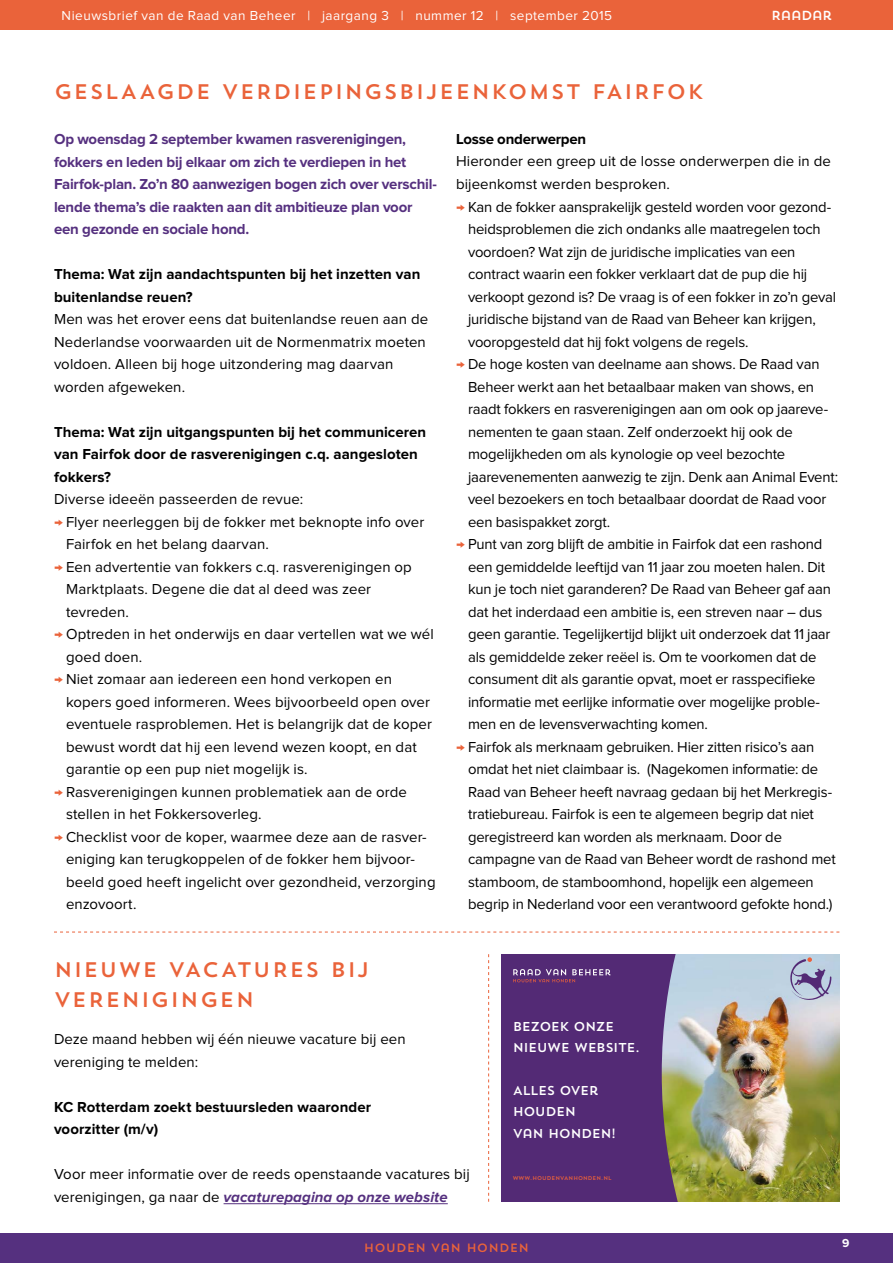
<style>
.page{position:relative;width:893px;height:1263px;background:#fff}
.page>*{position:absolute;margin:0;border:0;box-sizing:border-box;transform-origin:0 0}
.t1{font:21px/30px "Trend Sans One";letter-spacing:.05em;color:#ea633a}
.t2{font:15px/22.5px "Proxima Nova";letter-spacing:-.01em;color:#000}
.t3{font:700 15px/22.5px "Proxima Nova";letter-spacing:.005em;color:#000}
.t4{font:700 15px/22.5px "Proxima Nova";letter-spacing:-.015em;color:#55307f}
.t5{font:700 15px "Proxima Nova";letter-spacing:-.015em;color:#000}
.t6{font:13.5px "Proxima Nova";letter-spacing:.035em;color:#fff}
.t7{font:13.05px "Trend Sans One";letter-spacing:-.07em;color:#fff}
.t8{font:12.9px/21.5px "Trend Sans One";letter-spacing:-.05em;color:#fff}
.t9{font:12px "Trend Sans One";color:#ea633a}
.t10{font:700 12px "Proxima Nova";color:#fff}
.t11{font:5.55px "Trend Sans One";color:#ec613a}
.s1{color:#ea633a}
.s2{font-weight:700;font-style:italic;color:#55307f}
</style>
<div class="page">
<div style="left:0;top:1233px;width:893px;height:30px;background:#55307f"></div>
<div style="left:0;top:0;width:893px;height:30px;background:#ea633a"></div>
<svg style="left:54px;top:932px;width:785px;height:1px"></svg>
<svg style="left:488px;top:954px;width:1px;height:248px"></svg>
<hr style="left:224px;top:1203px;width:224px;height:1px;background:#55307f">
<img style="left:679px;top:954px;width:160px;height:248px">
<svg style="left:785px;top:957px;width:46px;height:43px;background:#a8adc8"></svg>
<svg style="left:502px;top:954px;width:177px;height:248px;background:#5a3577"></svg>
<p class="t6" style="left:62px;top:9px;width:552px">Nieuwsbrief van de Raad van Beheer | jaargang 3 | nummer 12 | september 2015</p>
<p class="t7" style="left:771px;top:7px;width:63px">RAADAR</p>
<h1 class="t1" style="left:54px;top:76px;width:651px">GESLAAGDE VERDIEPINGSBIJEENKOMST FAIRFOK</h1>
<p class="t4" style="left:54px;top:128px;width:384px">Op woensdag 2 september kwamen rasverenigingen, fokkers en leden bij elkaar om zich te verdiepen in het Fairfok-plan. Zo’n 80 aanwezigen bogen zich over verschil&shy;lende thema’s die raakten aan dit ambitieuze plan voor een gezonde en sociale hond.</p>
<p class="t3" style="left:54px;top:263px;width:368px">Thema: Wat zijn aandachtspunten bij het inzetten van buitenlandse reuen?</p>
<p class="t2" style="left:54px;top:308px;width:376px">Men was het erover eens dat buitenlandse reuen aan de Nederlandse voorwaarden uit de Normenmatrix moeten voldoen. Alleen bij hoge uitzondering mag daarvan worden afgeweken.</p>
<p class="t3" style="left:54px;top:421px;width:374px">Thema: Wat zijn uitgangspunten bij het communiceren van Fairfok door de rasverenigingen c.q. aangesloten fokkers?</p>
<p class="t2" style="left:54px;top:488px;width:251px">Diverse ideeën passeerden de revue:</p>
<p class="t2" style="left:66px;top:511px;width:360px;text-indent:-12px"><span class="s1">→</span> Flyer neerleggen bij de fokker met beknopte info over<br>Fairfok en het belang daarvan.</p>
<p class="t2" style="left:66px;top:556px;width:347px;text-indent:-12px"><span class="s1">→</span> Een advertentie van fokkers c.q. rasverenigingen op<br>Marktplaats. Degene die dat al deed was zeer tevreden.</p>
<p class="t2" style="left:66px;top:623px;width:369px;text-indent:-12px"><span class="s1">→</span> Optreden in het onderwijs en daar vertellen wat we wél goed doen.</p>
<p class="t2" style="left:66px;top:668px;width:368px;text-indent:-12px"><span class="s1">→</span> Niet zomaar aan iedereen een hond verkopen en kopers goed informeren. Wees bijvoorbeeld open over eventuele rasproblemen. Het is belangrijk dat de koper bewust wordt dat hij een levend wezen koopt, en dat garantie op een pup niet mogelijk is.</p>
<p class="t2" style="left:66px;top:781px;width:342px;text-indent:-12px"><span class="s1">→</span> Rasverenigingen kunnen problematiek aan de orde stellen in het Fokkersoverleg.</p>
<p class="t2" style="left:66px;top:826px;width:371px;text-indent:-12px"><span class="s1">→</span> Checklist voor de koper, waarmee deze aan de rasver&shy;eniging kan terugkoppelen of de fokker hem bijvoor&shy;beeld goed heeft ingelicht over gezondheid, verzorging enzovoort.</p>
<p class="t5" style="left:456px;top:132px;width:132px">Losse onderwerpen</p>
<p class="t2" style="left:456px;top:151px;width:376px">Hieronder een greep uit de losse onderwerpen die in de bijeenkomst werden besproken.</p>
<p class="t2" style="left:468px;top:196px;width:370px;text-indent:-12px"><span class="s1">→</span> Kan de fokker aansprakelijk gesteld worden voor gezond&shy;heidsproblemen die zich ondanks alle maatregelen toch voordoen? Wat zijn de juridische implicaties van een contract waarin een fokker verklaart dat de pup die hij verkoopt gezond is? De vraag is of een fokker in zo’n geval juridische bijstand van de Raad van Beheer kan krijgen, vooropgesteld dat hij fokt volgens de regels.</p>
<p class="t2" style="left:468px;top:353px;width:372px;text-indent:-12px"><span class="s1">→</span> De hoge kosten van deelname aan shows. De Raad van Beheer werkt aan het betaalbaar maken van shows, en raadt fokkers en rasverenigingen aan om ook op jaareve&shy;nementen te gaan staan. Zelf onderzoekt hij ook de mogelijkheden om als kynologie op veel bezochte jaarevenementen aanwezig te zijn. Denk aan Animal Event: veel bezoekers en toch betaalbaar doordat de Raad voor een basispakket zorgt.</p>
<p class="t2" style="left:468px;top:533px;width:364px;text-indent:-12px"><span class="s1">→</span> Punt van zorg blijft de ambitie in Fairfok dat een rashond een gemiddelde leeftijd van 11 jaar zou moeten halen. Dit kun je toch niet garanderen? De Raad van Beheer gaf aan dat het inderdaad een ambitie is, een streven naar – dus geen garantie. Tegelijkertijd blijkt uit onderzoek dat 11 jaar als gemiddelde zeker reëel is. Om te voorkomen dat de consument dit als garantie opvat, moet er rasspecifieke informatie met eerlijke informatie over mogelijke proble&shy;men en de levensverwachting komen.</p>
<p class="t2" style="left:468px;top:736px;width:369px;text-indent:-12px"><span class="s1">→</span> Fairfok als merknaam gebruiken. Hier zitten risico’s aan omdat het niet claimbaar is. (Nagekomen informatie: de Raad van Beheer heeft navraag gedaan bij het Merkregis&shy;tratiebureau. Fairfok is een te algemeen begrip dat niet geregistreerd kan worden als merknaam. Door de campagne van de Raad van Beheer wordt de rashond met stamboom, de stamboomhond, hopelijk een algemeen begrip in Nederland voor een verantwoord gefokte hond.)</p>
<h1 class="t1" style="left:54px;top:954px;width:317px">NIEUWE VACATURES BIJ<br>VERENIGINGEN</h1>
<p class="t2" style="left:54px;top:1028px;width:353px">Deze maand hebben wij één nieuwe vacature bij een vereniging te melden:</p>
<p class="t3" style="left:54px;top:1096px;width:319px">KC Rotterdam zoekt bestuursleden waaronder voorzitter (m/v)</p>
<p class="t2" style="left:54px;top:1163px;width:417px">Voor meer informatie over de reeds openstaande vacatures bij verenigingen, ga naar de <span class="s2">vacaturepagina op onze website</span></p>
<p class="t8" style="left:513px;top:1015px;width:129px">BEZOEK ONZE<br>NIEUWE WEBSITE.</p>
<p class="t8" style="left:513px;top:1079px;width:105px">ALLES OVER<br>HOUDEN<br>VAN HONDEN!</p>
<p class="t11" style="left:513px;top:1174px;width:100px">WWW.HOUDENVANHONDEN.NL</p>
<p class="t9" style="left:364px;top:1240px;width:167px">HOUDEN VAN HONDEN</p>
<p class="t10" style="left:842px;top:1237px;width:9px">9</p>
</div>
